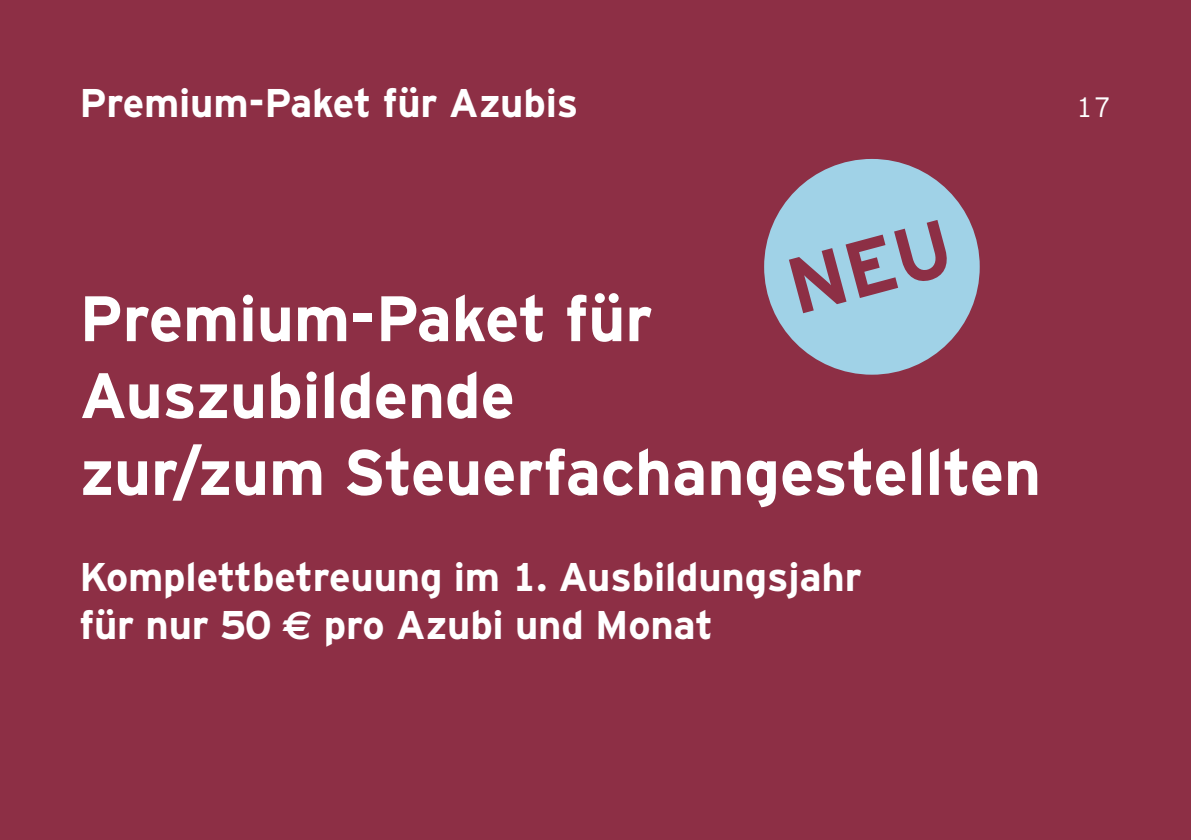
<style>
.page{position:relative;width:1191px;height:840px;background:#fff}
.page>*{position:absolute;margin:0;border:0;box-sizing:border-box;transform-origin:0 0}
.t1{font:700 64px/76.8px "RBB Interstate";letter-spacing:-.005em;color:#fff}
.t2{font:700 40px/48px "RBB Interstate";letter-spacing:-.005em;color:#fff}
.t3{font:300 28px "RBB Interstate";color:#fff}
.s1{font-family:"Euro Sans"}
</style>
<div class="page">
<div style="left:0;top:0;width:1191px;height:839px;background:#8d2f45"></div>
<div style="left:764px;top:159px;width:215px;height:215px;background:#a0d2e7;border-radius:50%"></div>
<p class="t2" style="left:79px;top:79px;width:500px">Premium-Paket für Azubis</p>
<p class="t3" style="left:1075px;top:92px;width:37px">17</p>
<h1 class="t1" style="left:79px;top:279px;width:963px">Premium-Paket für<br>Auszubildende<br>zur/zum Steuerfachangestellten</h1>
<p class="t2" style="left:79px;top:552px;width:784px">Komplettbetreuung im 1. Ausbildungsjahr für nur 50 <span class="s1">E</span> pro Azubi und Monat</p>
</div>
